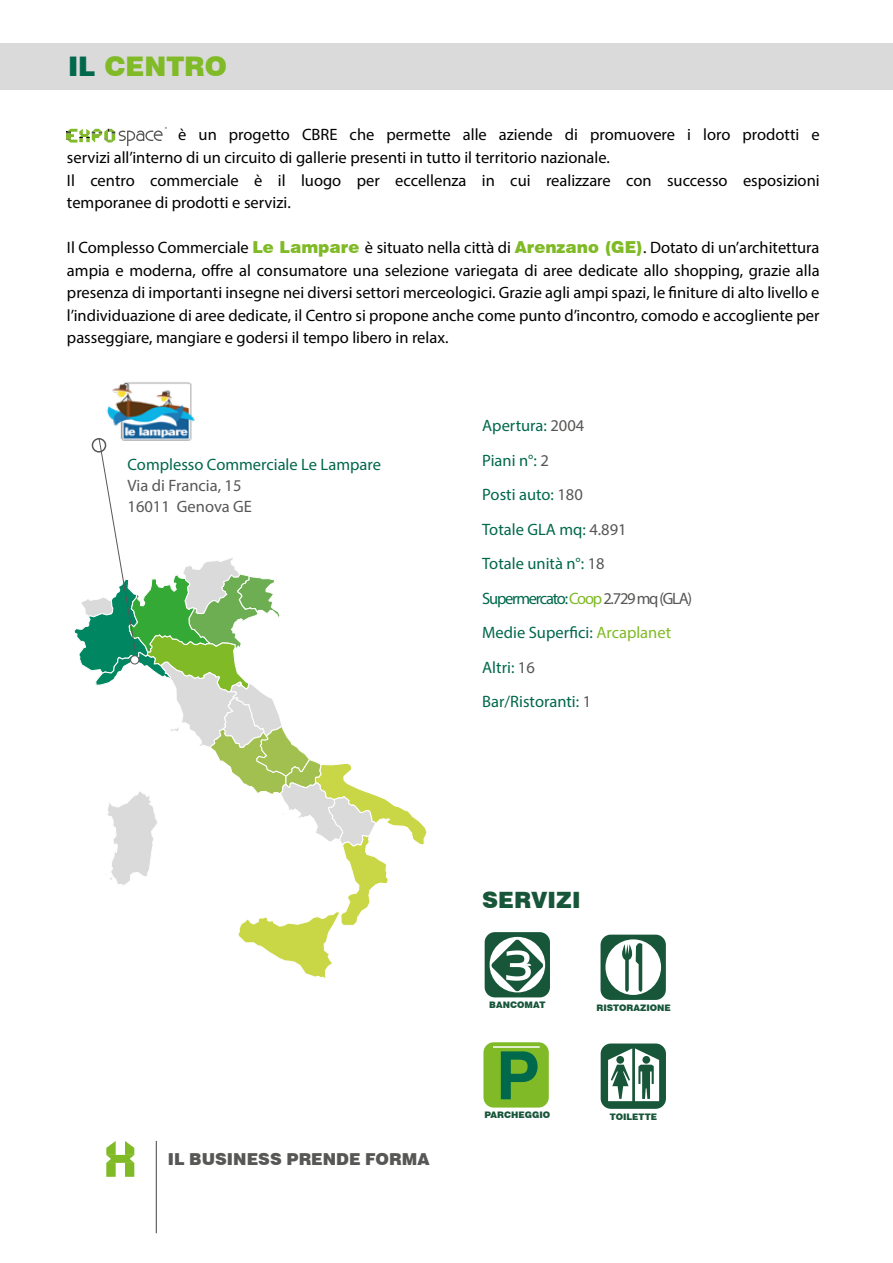
<style>
.page{position:relative;width:893px;height:1263px;background:#fff}
.page>*{position:absolute;margin:0;border:0;box-sizing:border-box;transform-origin:0 0}
.t1{font:900 27px "Swiss 721 BT";color:#80ba27}
.t2{font:900 22.5px "Swiss 721 BT";color:#18563a}
.t3{font:16.5px/22.5px "Myriad Pro";color:#000}
.t4{font:16.5px/34.5px "Myriad Pro";color:#00684b}
.t5{font:16.5px/21px "Myriad Pro";color:#575756}
.t6{font:900 16.5px "Swiss 721 BT";color:#575756}
.t7{font:900 9px "Swiss 721 BT";color:#18563a}
.t8{font:6px "Myriad Pro";color:#575756}
.s1{color:#00684b}
.s2{font-family:"Swiss 721 BT";font-weight:900;color:#80ba27}
.s3{color:#575756}
.s4{color:#80ba27}
</style>
<div class="page">
<div style="left:0;top:43px;width:893px;height:47px;background:#dadada"></div>
<svg style="left:67px;top:129px;width:96px;height:17px"></svg>
<svg style="left:74px;top:438px;width:353px;height:541px"></svg>
<img style="left:96px;top:382px;width:102px;height:62px">
<div style="left:600px;top:935px;width:66px;height:65px;background:#18563a;border-radius:10px"></div>
<div style="left:605px;top:939px;width:56px;height:56px;background:#fff;border-radius:50%"></div>
<svg style="left:618px;top:941px;width:24px;height:54px"></svg>
<div style="left:601px;top:1043px;width:65px;height:66px;background:#18563a;border-radius:10px"></div>
<svg style="left:608px;top:1048px;width:51px;height:53px"></svg>
<div style="left:485px;top:932px;width:65px;height:65px;background:#18563a;border-radius:10px"></div>
<div style="left:490px;top:937px;width:55px;height:55px;background:#fff;border-radius:50%"></div>
<svg style="left:491px;top:939px;width:52px;height:52px"></svg>
<div style="left:483px;top:1042px;width:66px;height:65px;background:#80ba27;border-radius:10px"></div>
<svg style="left:501px;top:1051px;width:37px;height:48px"></svg>
<hr style="left:493px;top:1046px;width:47px;height:2px;background:#fff">
<svg style="left:106px;top:1141px;width:28px;height:36px"></svg>
<hr style="left:156px;top:1141px;width:1px;height:92px;background:#575756">
<h1 class="t1" style="left:68px;top:50px;width:161px"><span class="s1">IL</span> CENTRO</h1>
<p class="t8" style="left:165px;top:126px;width:4px">®</p>
<p class="t3" style="left:67px;top:123px;width:754px;text-indent:111px">è un progetto CBRE che permette alle aziende di promuovere i loro prodotti e servizi all’interno di un circuito di gallerie presenti in tutto il territorio nazionale.<br>Il centro commerciale è il luogo per eccellenza in cui realizzare con successo esposizioni temporanee di prodotti e servizi.</p>
<p class="t3" style="left:67px;top:236px;width:754px;text-align:justify">Il Complesso Commerciale <span class="s2">Le Lampare</span> è situato nella città di <span class="s2">Arenzano (GE)</span>. Dotato di un’architettura ampia e moderna, offre al consumatore una selezione variegata di aree dedicate allo shopping, grazie alla presenza di importanti insegne nei diversi settori merceologici. Grazie agli ampi spazi, le finiture di alto livello e l’individuazione di aree dedicate, il Centro si propone anche come punto d’incontro, comodo e accogliente per passeggiare, mangiare e godersi il tempo libero in relax.</p>
<p class="t4" style="left:128px;top:447px;width:255px">Complesso Commerciale Le Lampare</p>
<p class="t5" style="left:128px;top:475px;width:126px">Via di Francia, 15<br>16011 Genova GE</p>
<p class="t4" style="left:482px;top:408px;width:211px">Apertura: <span class="s3">2004<br></span>Piani n°: <span class="s3">2<br></span>Posti auto: <span class="s3">180<br></span>Totale GLA mq: <span class="s3">4.891<br></span>Totale unità n°: <span class="s3">18<br></span>Supermercato:<span class="s4">Coop</span><span class="s3">2.729 mq (GLA)<br></span>Medie Superfici: <span class="s4">Arcaplanet<br></span>Altri: <span class="s3">16<br></span>Bar/Ristoranti: <span class="s3">1</span></p>
<p class="t6" style="left:168px;top:1149px;width:263px">IL BUSINESS PRENDE FORMA</p>
<h2 class="t2" style="left:482px;top:886px;width:100px">SERVIZI</h2>
<p class="t7" style="left:489px;top:1000px;width:57px">BANCOMAT</p>
<p class="t7" style="left:596px;top:1002px;width:76px">RISTORAZIONE</p>
<p class="t7" style="left:484px;top:1110px;width:67px">PARCHEGGIO</p>
<p class="t7" style="left:610px;top:1111px;width:49px">TOILETTE</p>
</div>
